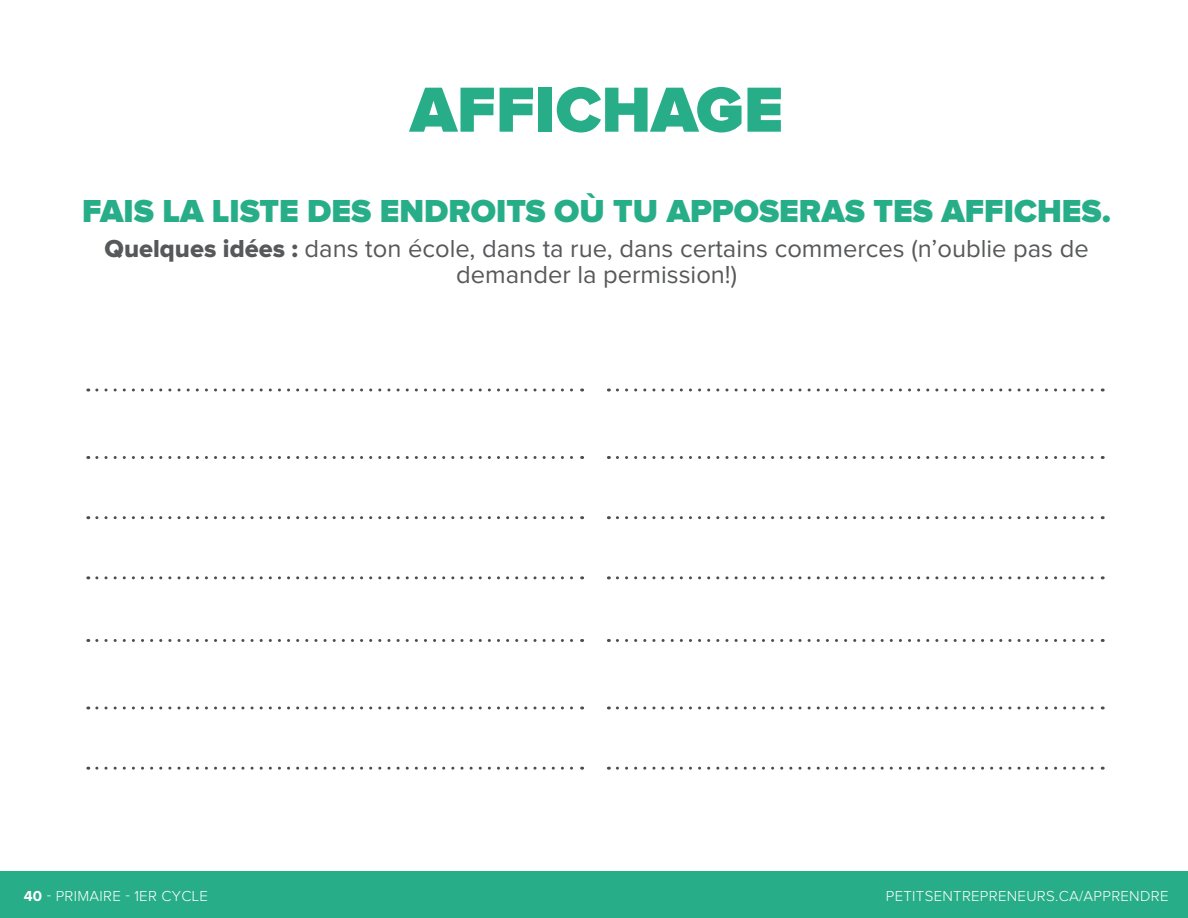
<style>
.page{position:relative;width:1188px;height:918px;background:#fff}
.page>*{position:absolute;margin:0;border:0;box-sizing:border-box;transform-origin:0 0}
.texte_courant{font:900 66px "Proxima Nova";color:#27ae88}
.texte_courant-2{font:900 33px "Proxima Nova";color:#27ae88}
.texte_courant-3{font:25.5px/25.5px "Proxima Nova";color:#57585a;text-align:center}
.titre_orange{font:300 15px "Proxima Nova";letter-spacing:.02em;color:#fff}
.s1{font-family:"Proxima Nova Extrabld"}
.s2{font-weight:700}
</style>
<div class="page">
<div style="left:0;top:872px;width:1188px;height:46px;background:#27ae88"></div>
<svg style="left:97px;top:388px;width:486px;height:4px"></svg>
<svg style="left:97px;top:639px;width:486px;height:3px"></svg>
<svg style="left:97px;top:456px;width:486px;height:3px"></svg>
<svg style="left:97px;top:706px;width:486px;height:3px"></svg>
<svg style="left:97px;top:516px;width:486px;height:3px"></svg>
<svg style="left:97px;top:767px;width:486px;height:3px"></svg>
<svg style="left:97px;top:576px;width:486px;height:3px"></svg>
<svg style="left:617px;top:388px;width:486px;height:4px"></svg>
<svg style="left:617px;top:639px;width:486px;height:3px"></svg>
<svg style="left:617px;top:456px;width:486px;height:3px"></svg>
<svg style="left:617px;top:706px;width:486px;height:3px"></svg>
<svg style="left:617px;top:516px;width:486px;height:3px"></svg>
<svg style="left:617px;top:767px;width:486px;height:3px"></svg>
<svg style="left:617px;top:576px;width:486px;height:3px"></svg>
<p class="texte_courant" style="left:410px;top:80px;width:375px">AFFICHAGE</p>
<p class="texte_courant-2" style="left:82px;top:196px;width:1030px">FAIS LA LISTE DES ENDROITS OÙ TU APPOSERAS TES AFFICHES.</p>
<p class="texte_courant-3" style="left:105px;top:237px;width:986px"><span class="s1">Quelques idées :</span> dans ton école, dans ta rue, dans certains commerces (n’oublie pas de demander la permission!)</p>
<p class="titre_orange" style="left:24px;top:889px;width:186px"><span class="s2">40</span> - PRIMAIRE - 1ER CYCLE</p>
<p class="titre_orange" style="left:886px;top:889px;width:284px">PETITSENTREPRENEURS.CA/APPRENDRE</p>
</div>
